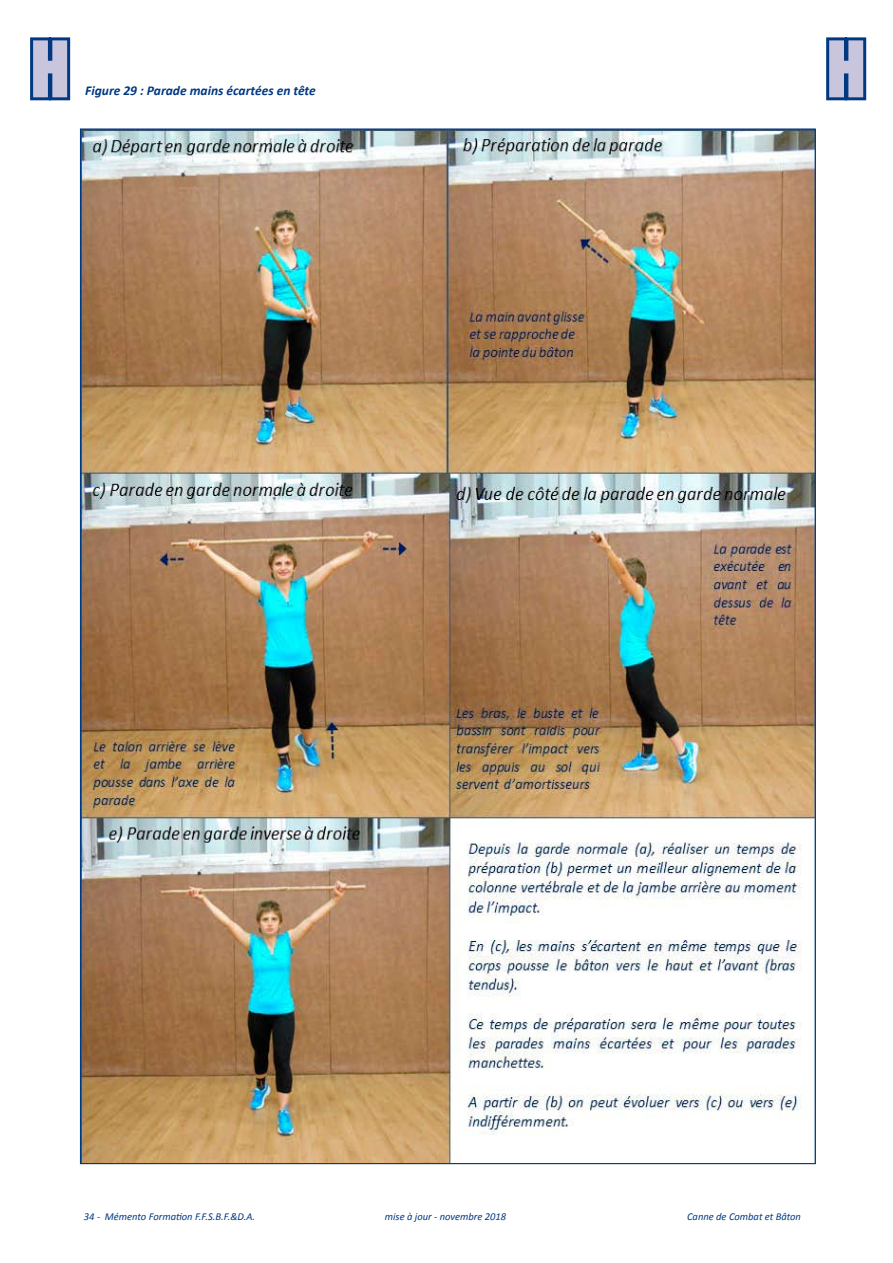
<style>
.page{position:relative;width:893px;height:1263px;background:#fff}
.page>*{position:absolute;margin:0;border:0;box-sizing:border-box;transform-origin:0 0}
.t1{font:72px "Impact";color:#c8c5dd}
.t2{font:italic 700 13.5px "Calibri";color:#003882}
.t3{font:italic 10.5px "Calibri";color:#003882}
</style>
<div class="page">
<svg style="left:30px;top:37px;width:41px;height:64px"></svg>
<svg style="left:826px;top:37px;width:41px;height:64px"></svg>
<img style="left:82px;top:130px;width:732px;height:1032px">
<h1 class="t1" style="left:30px;top:13px;width:41px">H</h1>
<p class="t2" style="left:85px;top:82px;width:232px">Figure 29 : Parade mains écartées en tête</p>
<h1 class="t1" style="left:826px;top:13px;width:41px">H</h1>
<p class="t3" style="left:84px;top:1210px;width:173px">34 - Mémento Formation F.F.S.B.F.&amp;D.A.</p>
<p class="t3" style="left:385px;top:1210px;width:123px">mise à jour - novembre 2018</p>
<p class="t3" style="left:687px;top:1210px;width:115px">Canne de Combat et Bâton</p>
</div>
